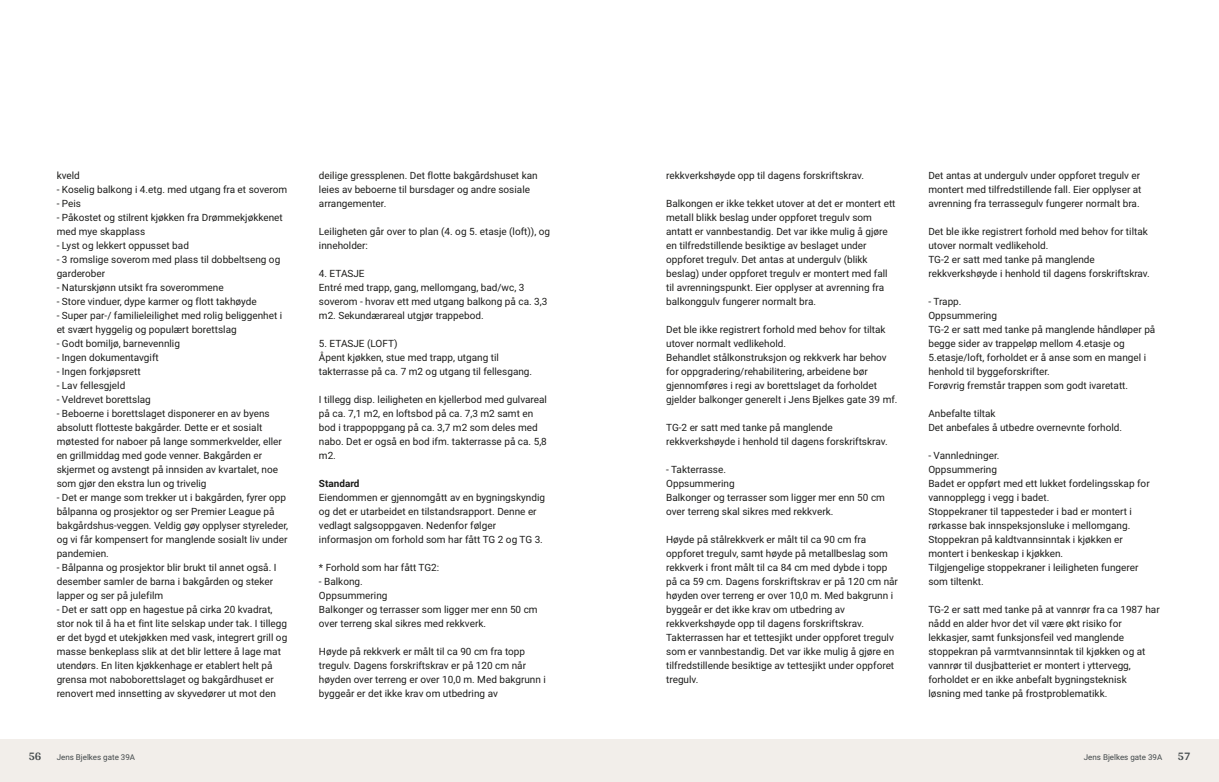
<style>
.page{position:relative;width:1219px;height:782px;background:#fff}
.page>*{position:absolute;margin:0;border:0;box-sizing:border-box;transform-origin:0 0}
.t1{font:700 12px "Arya";color:#414749}
.t2{font:10px/14px "Roboto Vitec";color:#1d1d1b}
.t3{font:700 10px "Roboto Vitec";color:#1d1d1b}
.t4{font:8px "Roboto Vitec";color:#414749}
</style>
<div class="page">
<div style="left:0;top:739px;width:612px;height:42px;background:#f2eeea"></div>
<div style="left:607px;top:739px;width:612px;height:42px;background:#f2eeea"></div>
<p class="t2" style="left:57px;top:167px;width:233px">kveld<br>‑ Koselig balkong i 4.etg. med utgang fra et soverom ‑ Peis<br>‑ Påkostet og stilrent kjøkken fra Drømmekjøkkenet med mye skapplass<br>‑ Lyst og lekkert oppusset bad<br>‑ 3 romslige soverom med plass til dobbeltseng og garderober<br>‑ Naturskjønn utsikt fra soverommene<br>‑ Store vinduer, dype karmer og flott takhøyde<br>‑ Super par‑/ familieleilighet med rolig beliggenhet i et svært hyggelig og populært borettslag<br>‑ Godt bomiljø, barnevennlig<br>‑ Ingen dokumentavgift<br>‑ Ingen forkjøpsrett<br>‑ Lav fellesgjeld<br>‑ Veldrevet borettslag<br>‑ Beboerne i borettslaget disponerer en av byens absolutt flotteste bakgårder. Dette er et sosialt møtested for naboer på lange sommerkvelder, eller en grillmiddag med gode venner. Bakgården er skjermet og avstengt på innsiden av kvartalet, noe som gjør den ekstra lun og trivelig<br>‑ Det er mange som trekker ut i bakgården, fyrer opp bålpanna og prosjektor og ser Premier League på bakgårdshus‑veggen. Veldig gøy opplyser styreleder, og vi får kompensert for manglende sosialt liv under pandemien.<br>‑ Bålpanna og prosjektor blir brukt til annet også. I desember samler de barna i bakgården og steker lapper og ser på julefilm<br>‑ Det er satt opp en hagestue på cirka 20 kvadrat, stor nok til å ha et fint lite selskap under tak. I tillegg er det bygd et utekjøkken med vask, integrert grill og masse benkeplass slik at det blir lettere å lage mat utendørs. En liten kjøkkenhage er etablert helt på grensa mot naboborettslaget og bakgårdhuset er renovert med innsetting av skyvedører ut mot den</p>
<p class="t2" style="left:319px;top:167px;width:220px">deilige gressplenen. Det flotte bakgårdshuset kan leies av beboerne til bursdager og andre sosiale arrangementer.</p>
<p class="t2" style="left:319px;top:223px;width:233px">Leiligheten går over to plan (4. og 5. etasje (loft)), og inneholder:</p>
<p class="t2" style="left:319px;top:265px;width:230px">4. ETASJE<br>Entré med trapp, gang, mellomgang, bad/wc, 3 soverom ‑ hvorav ett med utgang balkong på ca. 3,3 m2. Sekundærareal utgjør trappebod.</p>
<p class="t2" style="left:319px;top:335px;width:215px">5. ETASJE (LOFT)<br>Åpent kjøkken, stue med trapp, utgang til takterrasse på ca. 7 m2 og utgang til fellesgang.</p>
<p class="t2" style="left:319px;top:391px;width:230px">I tillegg disp. leiligheten en kjellerbod med gulvareal på ca. 7,1 m2, en loftsbod på ca. 7,3 m2 samt en bod i trappoppgang på ca. 3,7 m2 som deles med nabo. Det er også en bod ifm. takterrasse på ca. 5,8 m2.</p>
<p class="t3" style="left:319px;top:476px;width:42px">Standard</p>
<p class="t2" style="left:319px;top:489px;width:228px">Eiendommen er gjennomgått av en bygningskyndig og det er utarbeidet en tilstandsrapport. Denne er vedlagt salgsoppgaven. Nedenfor følger informasjon om forhold som har fått TG 2 og TG 3.</p>
<p class="t2" style="left:319px;top:559px;width:220px">* Forhold som har fått TG2:<br>‑ Balkong.<br>Oppsummering<br>Balkonger og terrasser som ligger mer enn 50 cm over terreng skal sikres med rekkverk.</p>
<p class="t2" style="left:319px;top:643px;width:228px">Høyde på rekkverk er målt til ca 90 cm fra topp tregulv. Dagens forskriftskrav er på 120 cm når høyden over terreng er over 10,0 m. Med bakgrunn i byggeår er det ikke krav om utbedring av</p>
<p class="t1" style="left:28px;top:749px;width:15px">56</p>
<p class="t4" style="left:57px;top:751px;width:80px">Jens Bjelkes gate 39A</p>
<p class="t2" style="left:666px;top:167px;width:199px">rekkverkshøyde opp til dagens forskriftskrav.</p>
<p class="t2" style="left:666px;top:195px;width:231px">Balkongen er ikke tekket utover at det er montert ett metall blikk beslag under oppforet tregulv som antatt er vannbestandig. Det var ikke mulig å gjøre en tilfredstillende besiktige av beslaget under oppforet tregulv. Det antas at undergulv (blikk beslag) under oppforet tregulv er montert med fall til avrenningspunkt. Eier opplyser at avrenning fra balkonggulv fungerer normalt bra.</p>
<p class="t2" style="left:666px;top:321px;width:233px">Det ble ikke registrert forhold med behov for tiltak utover normalt vedlikehold.<br>Behandlet stålkonstruksjon og rekkverk har behov for oppgradering/rehabilitering, arbeidene bør gjennomføres i regi av borettslaget da forholdet gjelder balkonger generelt i Jens Bjelkes gate 39 mf.</p>
<p class="t2" style="left:666px;top:419px;width:223px">TG‑2 er satt med tanke på manglende rekkverkshøyde i henhold til dagens forskriftskrav.</p>
<p class="t2" style="left:666px;top:461px;width:220px">‑ Takterrasse.<br>Oppsummering<br>Balkonger og terrasser som ligger mer enn 50 cm over terreng skal sikres med rekkverk.</p>
<p class="t2" style="left:666px;top:531px;width:233px">Høyde på stålrekkverk er målt til ca 90 cm fra oppforet tregulv, samt høyde på metallbeslag som rekkverk i front målt til ca 84 cm med dybde i topp på ca 59 cm. Dagens forskriftskrav er på 120 cm når høyden over terreng er over 10,0 m. Med bakgrunn i byggeår er det ikke krav om utbedring av rekkverkshøyde opp til dagens forskriftskrav.<br>Takterrassen har et tettesjikt under oppforet tregulv som er vannbestandig. Det var ikke mulig å gjøre en tilfredstillende besiktige av tettesjikt under oppforet tregulv.</p>
<p class="t2" style="left:928px;top:167px;width:215px">Det antas at undergulv under oppforet tregulv er montert med tilfredstillende fall. Eier opplyser at avrenning fra terrassegulv fungerer normalt bra.</p>
<p class="t2" style="left:928px;top:223px;width:223px">Det ble ikke registrert forhold med behov for tiltak utover normalt vedlikehold.<br>TG‑2 er satt med tanke på manglende rekkverkshøyde i henhold til dagens forskriftskrav.</p>
<p class="t2" style="left:928px;top:293px;width:228px">‑ Trapp.<br>Oppsummering<br>TG‑2 er satt med tanke på manglende håndløper på begge sider av trappeløp mellom 4.etasje og 5.etasje/loft, forholdet er å anse som en mangel i henhold til byggeforskrifter.<br>Forøvrig fremstår trappen som godt ivaretatt.</p>
<p class="t2" style="left:928px;top:405px;width:195px">Anbefalte tiltak<br>Det anbefales å utbedre overnevnte forhold.</p>
<p class="t2" style="left:928px;top:447px;width:223px">‑ Vannledninger.<br>Oppsummering<br>Badet er oppført med ett lukket fordelingsskap for vannopplegg i vegg i badet.<br>Stoppekraner til tappesteder i bad er montert i rørkasse bak innspeksjonsluke i mellomgang.<br>Stoppekran på kaldtvannsinntak i kjøkken er montert i benkeskap i kjøkken.<br>Tilgjengelige stoppekraner i leiligheten fungerer som tiltenkt.</p>
<p class="t2" style="left:928px;top:601px;width:233px">TG‑2 er satt med tanke på at vannrør fra ca 1987 har nådd en alder hvor det vil være økt risiko for lekkasjer, samt funksjonsfeil ved manglende stoppekran på varmtvannsinntak til kjøkken og at vannrør til dusjbatteriet er montert i yttervegg, forholdet er en ikke anbefalt bygningsteknisk løsning med tanke på frostproblematikk.</p>
<p class="t4" style="left:1084px;top:751px;width:80px">Jens Bjelkes gate 39A</p>
<p class="t1" style="left:1177px;top:749px;width:15px">57</p>
</div>
